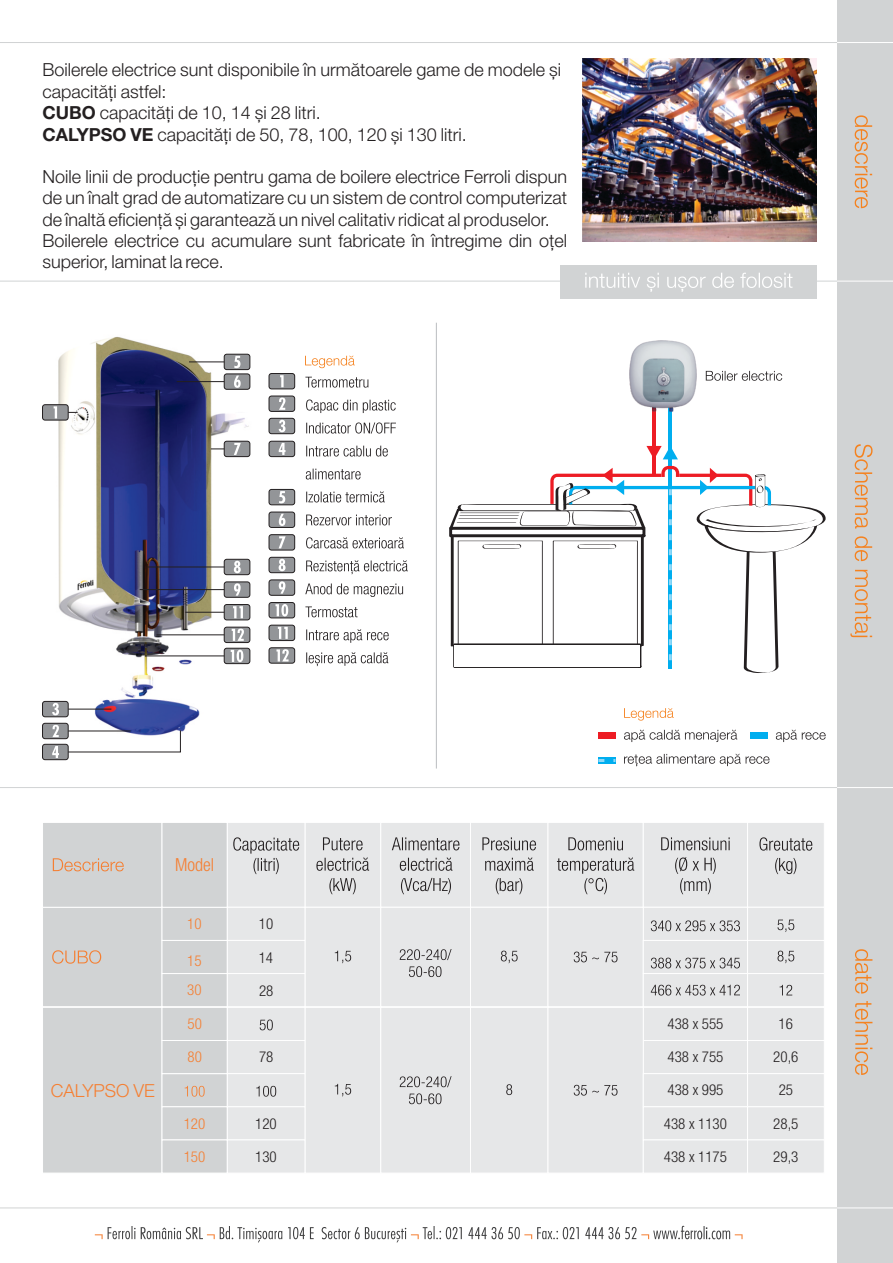
<style>
.page{position:relative;width:893px;height:1263px;background:#fff}
.page>*{position:absolute;margin:0;border:0;box-sizing:border-box;transform-origin:0 0}
.t1{font:300 18px/21.3px "Helvetica Neue LT Com";color:#231f20}
.t2{font:300 18px "Helvetica Neue LT Com";color:#f57f32}
.t3{font:300 condensed 18px "Helvetica Neue LT Com";color:#f57f32}
.t4{font:300 condensed 15px "Helvetica Neue LT Com";color:#231f20}
.t5{font:300 condensed 15px/29.5px "Helvetica Neue LT Com";color:#f57f32}
.s1{font-weight:700}
</style>
<div class="page">
<img style="left:42px;top:337px;width:254px;height:424px">
<div style="left:42px;top:404px;width:27px;height:16px;background:#939598;border:1px solid #231f20;border-radius:3px"></div>
<svg style="left:54px;top:406px;width:3px;height:12px"></svg>
<div style="left:42px;top:723px;width:27px;height:16px;background:#939598;border:1px solid #231f20;border-radius:3px"></div>
<svg style="left:52px;top:725px;width:7px;height:12px"></svg>
<div style="left:42px;top:701px;width:27px;height:16px;background:#939598;border:1px solid #231f20;border-radius:3px"></div>
<svg style="left:52px;top:703px;width:7px;height:12px"></svg>
<div style="left:42px;top:744px;width:27px;height:16px;background:#939598;border:1px solid #231f20;border-radius:3px"></div>
<svg style="left:52px;top:746px;width:7px;height:12px"></svg>
<div style="left:224px;top:354px;width:26px;height:16px;background:#939598;border:1px solid #231f20;border-radius:3px"></div>
<svg style="left:234px;top:356px;width:6px;height:12px"></svg>
<div style="left:224px;top:559px;width:26px;height:16px;background:#939598;border:1px solid #231f20;border-radius:3px"></div>
<svg style="left:234px;top:561px;width:7px;height:12px"></svg>
<div style="left:224px;top:373px;width:26px;height:17px;background:#939598;border:1px solid #231f20;border-radius:3px"></div>
<svg style="left:234px;top:376px;width:7px;height:12px"></svg>
<div style="left:224px;top:441px;width:26px;height:16px;background:#939598;border:1px solid #231f20;border-radius:3px"></div>
<svg style="left:234px;top:443px;width:7px;height:12px"></svg>
<div style="left:224px;top:581px;width:26px;height:17px;background:#939598;border:1px solid #231f20;border-radius:3px"></div>
<svg style="left:234px;top:583px;width:7px;height:13px"></svg>
<div style="left:224px;top:604px;width:26px;height:16px;background:#939598;border:1px solid #231f20;border-radius:3px"></div>
<svg style="left:233px;top:606px;width:10px;height:12px"></svg>
<div style="left:224px;top:627px;width:26px;height:16px;background:#939598;border:1px solid #231f20;border-radius:3px"></div>
<svg style="left:232px;top:629px;width:12px;height:12px"></svg>
<div style="left:224px;top:648px;width:26px;height:16px;background:#939598;border:1px solid #231f20;border-radius:3px"></div>
<svg style="left:231px;top:650px;width:12px;height:12px"></svg>
<svg style="left:67px;top:730px;width:114px;height:23px"></svg>
<hr style="left:68px;top:709px;width:43px;height:1px;background:#231f20">
<hr style="left:189px;top:361px;width:35px;height:1px;background:#231f20">
<hr style="left:177px;top:381px;width:47px;height:1px;background:#231f20">
<svg style="left:211px;top:448px;width:13px;height:1px"></svg>
<hr style="left:147px;top:567px;width:77px;height:1px;background:#231f20">
<hr style="left:140px;top:589px;width:84px;height:1px;background:#231f20">
<hr style="left:185px;top:612px;width:39px;height:1px;background:#231f20">
<hr style="left:156px;top:634px;width:68px;height:1px;background:#231f20">
<hr style="left:145px;top:655px;width:79px;height:1px;background:#231f20">
<div style="left:837px;top:0;width:56px;height:1263px;background:#d1d3d4"></div>
<hr style="left:0;top:281px;width:893px;height:1px;background:#d1d3d4">
<hr style="left:0;top:787px;width:893px;height:1px;background:#d1d3d4">
<hr style="left:0;top:1207px;width:893px;height:1px;background:#d1d3d4">
<hr style="left:0;top:42px;width:893px;height:1px;background:#d1d3d4">
<svg style="left:850px;top:444px;width:22px;height:193px"></svg>
<svg style="left:855px;top:115px;width:17px;height:93px"></svg>
<svg style="left:855px;top:949px;width:17px;height:126px"></svg>
<hr style="left:837px;top:281px;width:56px;height:1px;background:#fff">
<hr style="left:837px;top:787px;width:56px;height:1px;background:#fff">
<hr style="left:837px;top:1207px;width:56px;height:1px;background:#fff">
<hr style="left:837px;top:42px;width:56px;height:1px;background:#fff">
<div style="left:560px;top:265px;width:257px;height:34px;background:#d1d3d4"></div>
<svg style="left:585px;top:273px;width:207px;height:19px"></svg>
<hr style="left:652px;top:387px;width:3px;height:88px;background:#ed1c24">
<hr style="left:669px;top:387px;width:3px;height:282px;background:#00aeef">
<svg style="left:646px;top:446px;width:32px;height:13px"></svg>
<img style="left:629px;top:341px;width:67px;height:70px">
<svg style="left:624px;top:730px;width:113px;height:12px"></svg>
<svg style="left:624px;top:708px;width:50px;height:12px"></svg>
<svg style="left:305px;top:356px;width:50px;height:12px"></svg>
<svg style="left:624px;top:754px;width:145px;height:12px"></svg>
<svg style="left:706px;top:371px;width:76px;height:10px"></svg>
<svg style="left:449px;top:466px;width:377px;height:207px"></svg>
<div style="left:598px;top:732px;width:17px;height:7px;background:#ed1c24"></div>
<svg style="left:776px;top:730px;width:50px;height:12px"></svg>
<div style="left:750px;top:732px;width:17px;height:7px;background:#00aeef"></div>
<div style="left:598px;top:757px;width:17px;height:7px;background:#00aeef"></div>
<svg style="left:598px;top:759px;width:17px;height:3px"></svg>
<img style="left:583px;top:59px;width:234px;height:182px">
<hr style="left:436px;top:323px;width:1px;height:445px;background:#bbbdc0">
<div style="left:269px;top:373px;width:26px;height:16px;background:#939598;border:1px solid #231f20;border-radius:3px"></div>
<svg style="left:280px;top:375px;width:4px;height:12px"></svg>
<div style="left:269px;top:396px;width:26px;height:16px;background:#939598;border:1px solid #231f20;border-radius:3px"></div>
<svg style="left:279px;top:398px;width:6px;height:12px"></svg>
<div style="left:269px;top:418px;width:26px;height:16px;background:#939598;border:1px solid #231f20;border-radius:3px"></div>
<svg style="left:279px;top:420px;width:6px;height:12px"></svg>
<div style="left:269px;top:441px;width:26px;height:16px;background:#939598;border:1px solid #231f20;border-radius:3px"></div>
<svg style="left:279px;top:443px;width:6px;height:12px"></svg>
<div style="left:269px;top:489px;width:26px;height:16px;background:#939598;border:1px solid #231f20;border-radius:3px"></div>
<svg style="left:279px;top:491px;width:6px;height:12px"></svg>
<div style="left:269px;top:557px;width:26px;height:16px;background:#939598;border:1px solid #231f20;border-radius:3px"></div>
<svg style="left:279px;top:559px;width:7px;height:12px"></svg>
<div style="left:269px;top:512px;width:26px;height:16px;background:#939598;border:1px solid #231f20;border-radius:3px"></div>
<svg style="left:279px;top:514px;width:6px;height:12px"></svg>
<div style="left:269px;top:534px;width:26px;height:16px;background:#939598;border:1px solid #231f20;border-radius:3px"></div>
<svg style="left:279px;top:536px;width:7px;height:12px"></svg>
<div style="left:269px;top:579px;width:26px;height:17px;background:#939598;border:1px solid #231f20;border-radius:3px"></div>
<svg style="left:279px;top:581px;width:6px;height:13px"></svg>
<div style="left:269px;top:625px;width:26px;height:16px;background:#939598;border:1px solid #231f20;border-radius:3px"></div>
<svg style="left:278px;top:627px;width:10px;height:12px"></svg>
<div style="left:269px;top:647px;width:26px;height:16px;background:#939598;border:1px solid #231f20;border-radius:3px"></div>
<svg style="left:276px;top:649px;width:13px;height:12px"></svg>
<div style="left:269px;top:602px;width:26px;height:16px;background:#939598;border:1px solid #231f20;border-radius:3px"></div>
<svg style="left:275px;top:604px;width:13px;height:12px"></svg>
<svg style="left:305px;top:377px;width:103px;height:289px"></svg>
<svg style="left:43px;top:823px;width:781px;height:350px;background:#dedfdf"></svg>
<svg style="left:95px;top:1226px;width:648px;height:16px"></svg>
<p class="t1" style="left:43px;top:62px;width:520px">Boilerele electrice sunt disponibile în următoarele game de modele și capacități astfel:<br><span class="s1">CUBO</span> capacități de 10, 14 și 28 litri.<br><span class="s1">CALYPSO VE</span> capacități de 50, 78, 100, 120 și 130 litri.</p>
<p class="t1" style="left:42px;top:169px;width:526px">Noile linii de producție pentru gama de boilere electrice Ferroli dispun de un înalt grad de automatizare cu un sistem de control computerizat de înaltă eficiență și garantează un nivel calitativ ridicat al produselor.<br>Boilerele electrice cu acumulare sunt fabricate în întregime din oțel superior, laminat la rece.</p>
<p class="t2" style="left:51px;top:1084px;width:106px">CALYPSO VE</p>
<p class="t3" style="left:175px;top:858px;width:40px">Model</p>
<p class="t5" style="left:187px;top:911px;width:16px">10</p>
<p class="t4" style="left:259px;top:918px;width:16px">10</p>
<p class="t5" style="left:187px;top:948px;width:16px">15<br>30</p>
<p class="t5" style="left:187px;top:1011px;width:16px">50</p>
<p class="t5" style="left:187px;top:1044px;width:16px">80</p>
<p class="t4" style="left:259px;top:953px;width:16px">14</p>
<p class="t4" style="left:259px;top:986px;width:16px">28</p>
<p class="t4" style="left:259px;top:1051px;width:16px">78</p>
<p class="t5" style="left:184px;top:1110px;width:23px">120</p>
<p class="t4" style="left:255px;top:1118px;width:23px">120</p>
<p class="t5" style="left:184px;top:1144px;width:23px">150</p>
<p class="t4" style="left:255px;top:1151px;width:23px">130</p>
<p class="t4" style="left:667px;top:1018px;width:57px">438 x 555</p>
<p class="t4" style="left:778px;top:1018px;width:16px">16</p>
<p class="t4" style="left:667px;top:1051px;width:57px">438 x 755</p>
<p class="t4" style="left:773px;top:1051px;width:27px">20,6</p>
<p class="t4" style="left:667px;top:1085px;width:57px">438 x 995</p>
<p class="t4" style="left:779px;top:1085px;width:16px">25</p>
<p class="t4" style="left:664px;top:1118px;width:65px">438 x 1130</p>
<p class="t4" style="left:773px;top:1118px;width:27px">28,5</p>
<p class="t4" style="left:664px;top:1151px;width:65px">438 x 1175</p>
<p class="t4" style="left:773px;top:1151px;width:27px">29,3</p>
</div>
